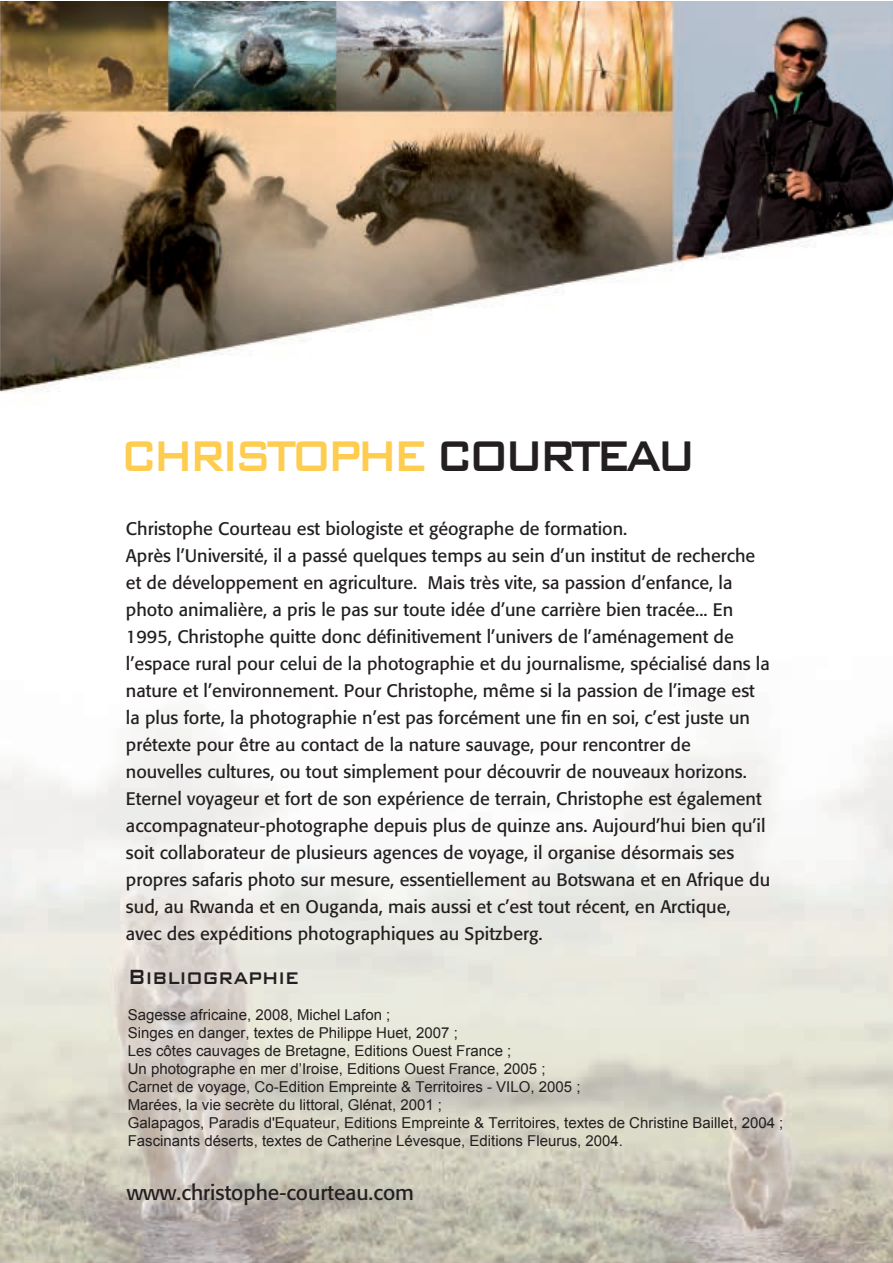
<style>
.page{position:relative;width:893px;height:1263px;background:#fff}
.page>*{position:absolute;margin:0;border:0;box-sizing:border-box;transform-origin:0 0}
.t1{font:500 57.3px "Bank Gothic BT";letter-spacing:-.115em;color:#fecc4e;scale:.83 1}
.t2{font:500 27.45px "Bank Gothic BT";color:#231f20;scale:.83 1}
.t3{font:21px "Formata";color:#231f20}
.t4{font:18px/27px "Formata";color:#231f20}
.t5{font:15px/18px "Arial";color:#231f20}
.s1{color:#231f20}
</style>
<div class="page">
<img style="left:0;top:1px;width:892px;height:1262px">
<h1 class="t1" style="left:120px;top:424px;width:696px">CHRISTOPHE <span class="s1">COURTEAU</span></h1>
<p class="t4" style="left:126px;top:515px;width:646px">Christophe Courteau est biologiste et géographe de formation.<br>Après l’Université, il a passé quelques temps au sein d’un institut de recherche et de développement en agriculture. Mais très vite, sa passion d’enfance, la photo animalière, a pris le pas sur toute idée d’une carrière bien tracée... En 1995, Christophe quitte donc définitivement l’univers de l’aménagement de l’espace rural pour celui de la photographie et du journalisme, spécialisé dans la nature et l’environnement. Pour Christophe, même si la passion de l’image est la plus forte, la photographie n’est pas forcément une fin en soi, c’est juste un prétexte pour être au contact de la nature sauvage, pour rencontrer de nouvelles cultures, ou tout simplement pour découvrir de nouveaux horizons.<br>Eternel voyageur et fort de son expérience de terrain, Christophe est également accompagnateur-photographe depuis plus de quinze ans. Aujourd’hui bien qu’il soit collaborateur de plusieurs agences de voyage, il organise désormais ses propres safaris photo sur mesure, essentiellement au Botswana et en Afrique du sud, au Rwanda et en Ouganda, mais aussi et c’est tout récent, en Arctique, avec des expéditions photographiques au Spitzberg.</p>
<h2 class="t2" style="left:128px;top:962px;width:208px">Bibliographie</h2>
<p class="t5" style="left:128px;top:1006px;width:657px">Sagesse africaine, 2008, Michel Lafon ;<br>Singes en danger, textes de Philippe Huet, 2007 ;<br>Les côtes cauvages de Bretagne, Editions Ouest France ;<br>Un photographe en mer d’Iroise, Editions Ouest France, 2005 ;<br>Carnet de voyage, Co--Edition Empreinte &amp; Territoires -- VILO, 2005 ;<br>Marées, la vie secrète du littoral, Glénat, 2001 ;<br>Galapagos, Paradis d'Equateur, Editions Empreinte &amp; Territoires, textes de Christine Baillet, 2004 ; Fascinants déserts, textes de Catherine Lévesque, Editions Fleurus, 2004.</p>
<p class="t3" style="left:127px;top:1180px;width:289px">www.christophe-courteau.com</p>
</div>
